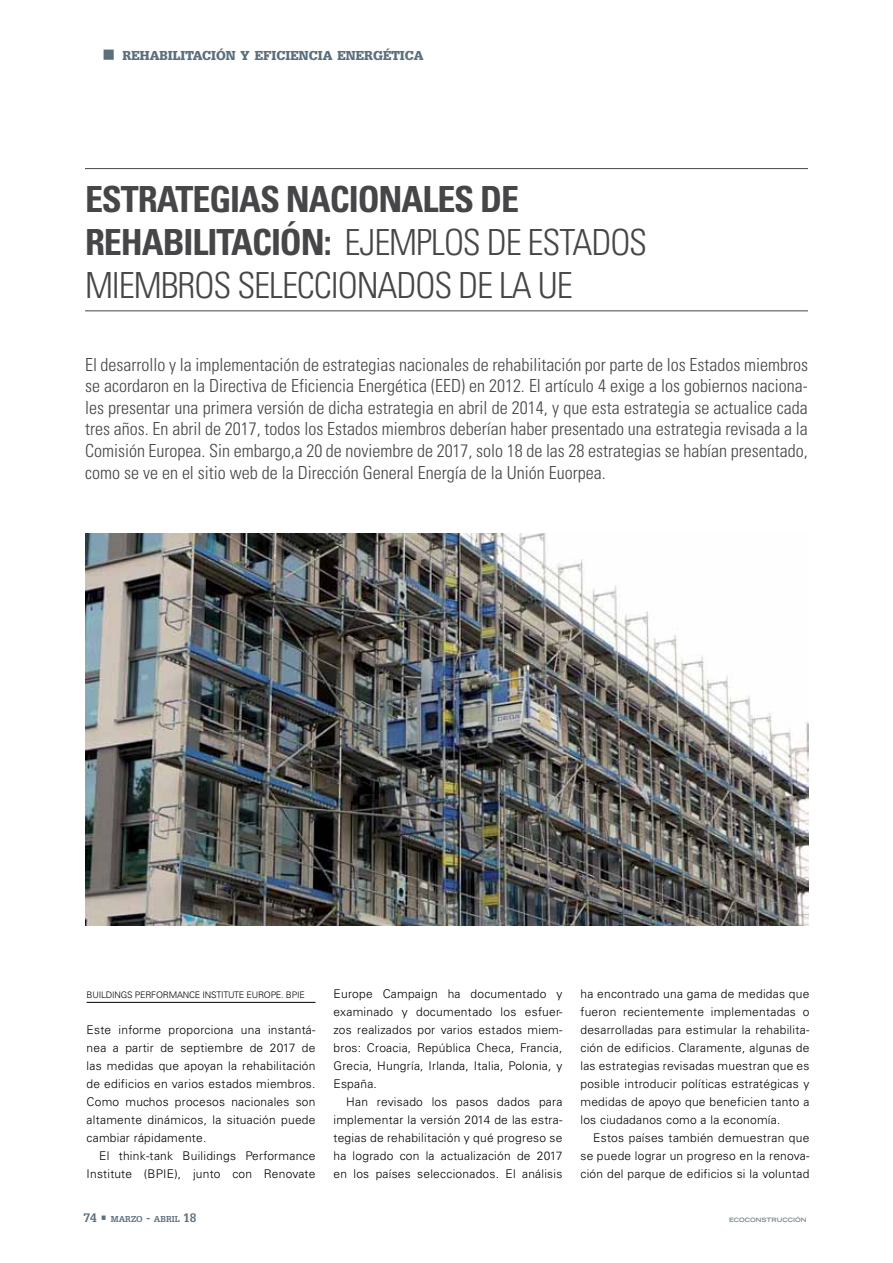
<style>
.page{position:relative;width:893px;height:1263px;background:#fff}
.page>*{position:absolute;margin:0;border:0;box-sizing:border-box;transform-origin:0 0}
.t1{font:300 condensed 36px/43.2px "Univers";letter-spacing:-.03em;color:#464547}
.t2{font:700 condensed 36px/43.2px "Univers";letter-spacing:-.03em;color:#464547}
.t3{font:300 condensed 18px/21.6px "Univers";color:#464547;text-align:justify}
.t4{font:900 12.6px "Glypha";color:#5c6f7c}
.t5{font:300 12px/18px "Univers";letter-spacing:.02em;color:#000;text-align:justify}
.t6{font:300 9px "Univers";letter-spacing:-.02em;color:#000}
.t7{font:700 8.4px "Glypha";color:#5c6f7c}
.t8{font:700 expanded 6px "Trade Gothic LT";color:#768894}
.s1{font-weight:700}
.s2{font-size:12px}
</style>
<div class="page">
<hr style="left:85px;top:168px;width:723px;height:1px;background:#464547">
<hr style="left:85px;top:311px;width:723px;height:1px;background:#464547">
<hr style="left:87px;top:1002px;width:228px;height:1px;background:#000">
<img style="left:85px;top:534px;width:723px;height:392px">
<p class="t4" style="left:122px;top:48px;width:303px">REHABILITACIÓN Y EFICIENCIA ENERGÉTICA</p>
<h1 class="t2" style="left:85px;top:177px;width:435px">ESTRATEGIAS NACIONALES DE<br>REhabilita</h1>
<h1 class="t1" style="left:85px;top:220px;width:564px;text-indent:167px"><span class="s1">CIÓN:</span> Ejemplos de Estados<br>Miembros seleccionados de la Ue</h1>
<p class="t3" style="left:85px;top:353px;width:724px">El desarrollo y la implementación de estrategias nacionales de rehabilitación por parte de los Estados miembros se acordaron en la Directiva de Eficiencia Energética (EED) en 2012. El artículo 4 exige a los gobiernos naciona&shy;les presentar una primera versión de dicha estrategia en abril de 2014, y que esta estrategia se actualice cada tres años. En abril de 2017, todos los Estados miembros deberían haber presentado una estrategia revisada a la Comisión Europea. Sin embargo,a 20 de noviembre de 2017, solo 18 de las 28 estrategias se habían presentado, como se ve en el sitio web de la Dirección General Energía de la Unión Euorpea.</p>
<p class="t6" style="left:87px;top:989px;width:220px">Buildings Performance I nstitute Europe. bpie</p>
<p class="t5" style="left:87px;top:1021px;width:230px">Este informe proporciona una instantá&shy;nea a partir de septiembre de 2017 de las medidas que apoyan la rehabilitación de edificios en varios estados miembros.<br>Como muchos procesos nacionales son altamente dinámicos, la situación puede cambiar rápidamente.</p>
<p class="t5" style="left:87px;top:1147px;width:230px;text-align:right">El think-tank Builidings Performance<br>I nstitute (BPIE), junto con Renovate</p>
<p class="t5" style="left:333px;top:985px;width:230px">Europe Campaign ha documentado y examinado y documentado los esfuer&shy;zos realizados por varios estados miem&shy;bros: Croacia, República Checa, Francia, Grecia, Hungría, I rlanda, Italia, Polonia, y España.</p>
<p class="t5" style="left:333px;top:1093px;width:230px;text-indent:13px">Han revisado los pasos dados para implementar la versión 2014 de las estra&shy;tegias de rehabilitación y qué progreso se ha logrado con la actualización de 2017 en los países seleccionados. El análisis</p>
<p class="t5" style="left:580px;top:985px;width:230px">ha encontrado una gama de medidas que fueron recientemente implementadas o desarrolladas para estimular la rehabilita&shy;ción de edificios. Claramente, algunas de las estrategias revisadas muestran que es posible introducir políticas estratégicas y medidas de apoyo que beneficien tanto a los ciudadanos como a la economía.</p>
<p class="t5" style="left:580px;top:1129px;width:230px;text-indent:13px">Estos países también demuestran que se puede lograr un progreso en la renova&shy;ción del parque de edificios si la voluntad</p>
<p class="t7" style="left:84px;top:1214px;width:115px"><span class="s2">74 •</span> MARZO <span class="s2">-</span> ABRIL <span class="s2">18</span></p>
<p class="t8" style="left:729px;top:1216px;width:79px">ECOCONSTRUCCIÓN</p>
</div>
